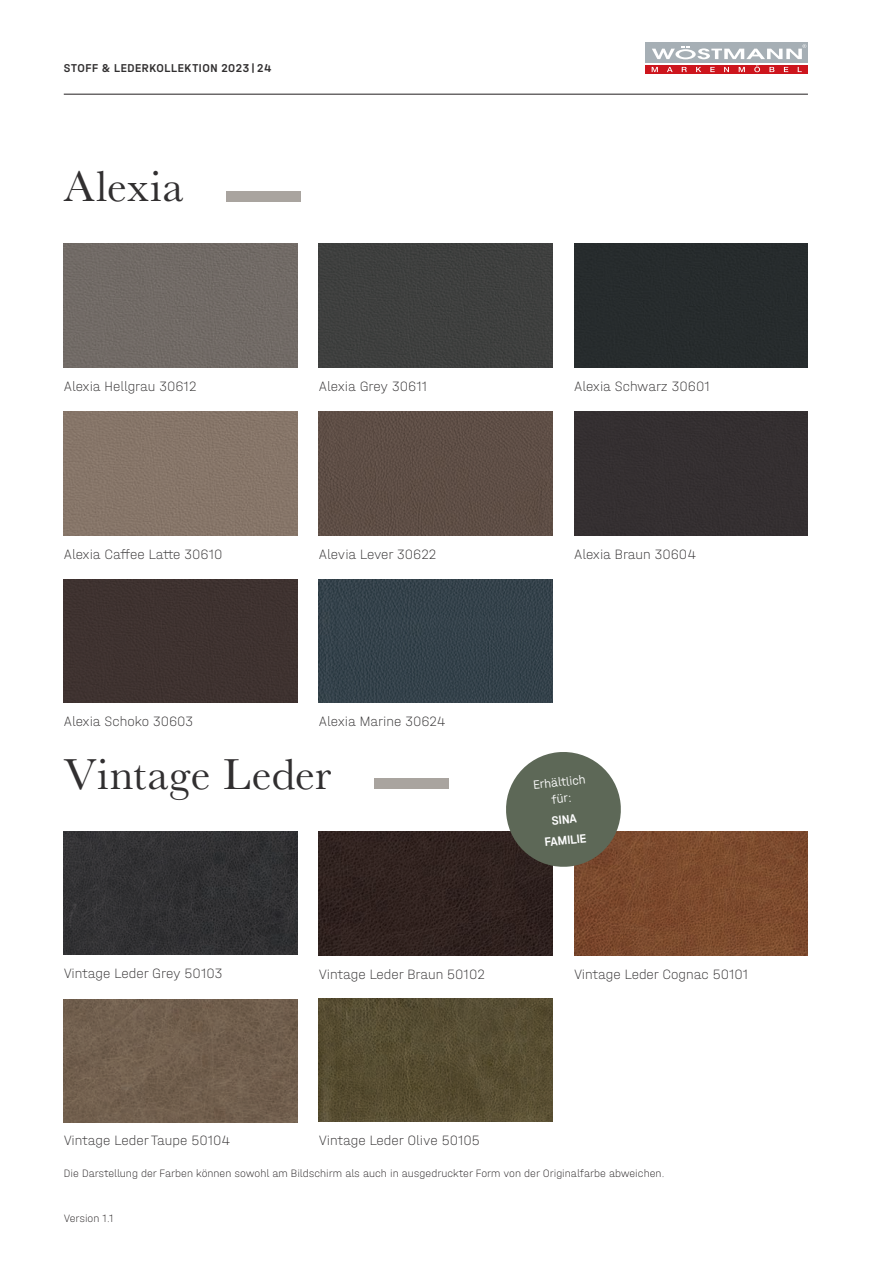
<style>
.page{position:relative;width:893px;height:1263px;background:#fff}
.page>*{position:absolute;margin:0;border:0;box-sizing:border-box;transform-origin:0 0}
.t1{font:45px "Baskerville";letter-spacing:.015em;color:#312f30}
.t2{font:100 14.25px "Halvar Mittel";color:#312f30}
.t3{font:300 12.75px/16.5px "Halvar Mittel";color:#fff;text-align:center}
.t4{font:500 12.75px/20.7px "Halvar Mittel";color:#fff;text-align:center}
.t5{font:500 12px "Halvar Mittel";letter-spacing:.045em;color:#312f30}
.t6{font:100 11.25px "Halvar Mittel";color:#231f20}
</style>
<div class="page">
<hr style="left:64px;top:94px;width:744px;height:1px;background:#231f20">
<div style="left:646px;top:43px;width:162px;height:20px;background:#a6afb5"></div>
<div style="left:646px;top:64px;width:162px;height:10px;background:#cd151d"></div>
<svg style="left:652px;top:44px;width:154px;height:15px"></svg>
<svg style="left:652px;top:67px;width:6px;height:5px"></svg>
<svg style="left:667px;top:67px;width:6px;height:5px"></svg>
<svg style="left:682px;top:67px;width:5px;height:5px"></svg>
<svg style="left:696px;top:67px;width:5px;height:5px"></svg>
<svg style="left:710px;top:67px;width:5px;height:5px"></svg>
<svg style="left:724px;top:67px;width:5px;height:5px"></svg>
<svg style="left:739px;top:67px;width:6px;height:5px"></svg>
<svg style="left:754px;top:66px;width:6px;height:6px"></svg>
<svg style="left:769px;top:67px;width:5px;height:5px"></svg>
<svg style="left:784px;top:67px;width:4px;height:5px"></svg>
<div style="left:64px;top:579px;width:234px;height:124px;background:#3e3230"></div>
<img style="left:319px;top:579px;width:234px;height:124px">
<div style="left:64px;top:412px;width:234px;height:123px;background:#867669"></div>
<div style="left:319px;top:412px;width:234px;height:123px;background:#5e4e46"></div>
<div style="left:574px;top:412px;width:234px;height:123px;background:#342f31"></div>
<div style="left:64px;top:244px;width:234px;height:123px;background:#716a66"></div>
<div style="left:319px;top:244px;width:234px;height:123px;background:#3e3f3e"></div>
<div style="left:574px;top:244px;width:234px;height:123px;background:#272c2d"></div>
<div style="left:226px;top:191px;width:74px;height:10px;background:#a9a49f"></div>
<img style="left:64px;top:999px;width:234px;height:123px">
<img style="left:574px;top:832px;width:234px;height:123px">
<img style="left:319px;top:832px;width:234px;height:123px">
<img style="left:64px;top:831px;width:234px;height:124px">
<img style="left:319px;top:998px;width:234px;height:123px">
<div style="left:374px;top:778px;width:74px;height:11px;background:#a9a49f"></div>
<svg style="left:503px;top:752px;width:121px;height:118px;background:#737668"></svg>
<p class="t5" style="left:64px;top:61px;width:209px">STOFF &amp; LEDERKOLLEKTION 2023 | 24</p>
<h1 class="t1" style="left:64px;top:158px;width:121px">Alexia</h1>
<p class="t2" style="left:64px;top:378px;width:134px">Alexia Hellgrau 30612</p>
<p class="t2" style="left:319px;top:378px;width:110px">Alexia Grey 30611</p>
<p class="t2" style="left:574px;top:378px;width:137px">Alexia Schwarz 30601</p>
<p class="t2" style="left:64px;top:546px;width:160px">Alexia Caffee Latte 30610</p>
<p class="t2" style="left:319px;top:546px;width:119px">Alevia Lever 30622</p>
<p class="t2" style="left:574px;top:546px;width:124px">Alexia Braun 30604</p>
<p class="t2" style="left:64px;top:713px;width:131px">Alexia Schoko 30603</p>
<p class="t2" style="left:319px;top:713px;width:128px">Alexia Marine 30624</p>
<h1 class="t1" style="left:64px;top:746px;width:269px">Vintage Leder</h1>
<p class="t3" style="left:532px;top:776px;width:54px;rotate:-6deg">Erhältlich für:</p>
<p class="t4" style="left:541px;top:811px;width:43px;rotate:-6deg">SINA<br>FAMILIE</p>
<p class="t2" style="left:64px;top:965px;width:160px">Vintage Leder Grey 50103</p>
<p class="t2" style="left:319px;top:966px;width:167px">Vintage Leder Braun 50102</p>
<p class="t2" style="left:574px;top:966px;width:176px">Vintage Leder Cognac 50101</p>
<p class="t2" style="left:64px;top:1132px;width:168px">Vintage Leder Taupe 50104</p>
<p class="t2" style="left:319px;top:1132px;width:162px">Vintage Leder Olive 50105</p>
<p class="t6" style="left:64px;top:1167px;width:603px">Die Darstellung der Farben können sowohl am Bildschirm als auch in ausgedruckter Form von der Originalfarbe abweichen.</p>
<p class="t6" style="left:64px;top:1212px;width:51px">Version 1.1</p>
</div>
